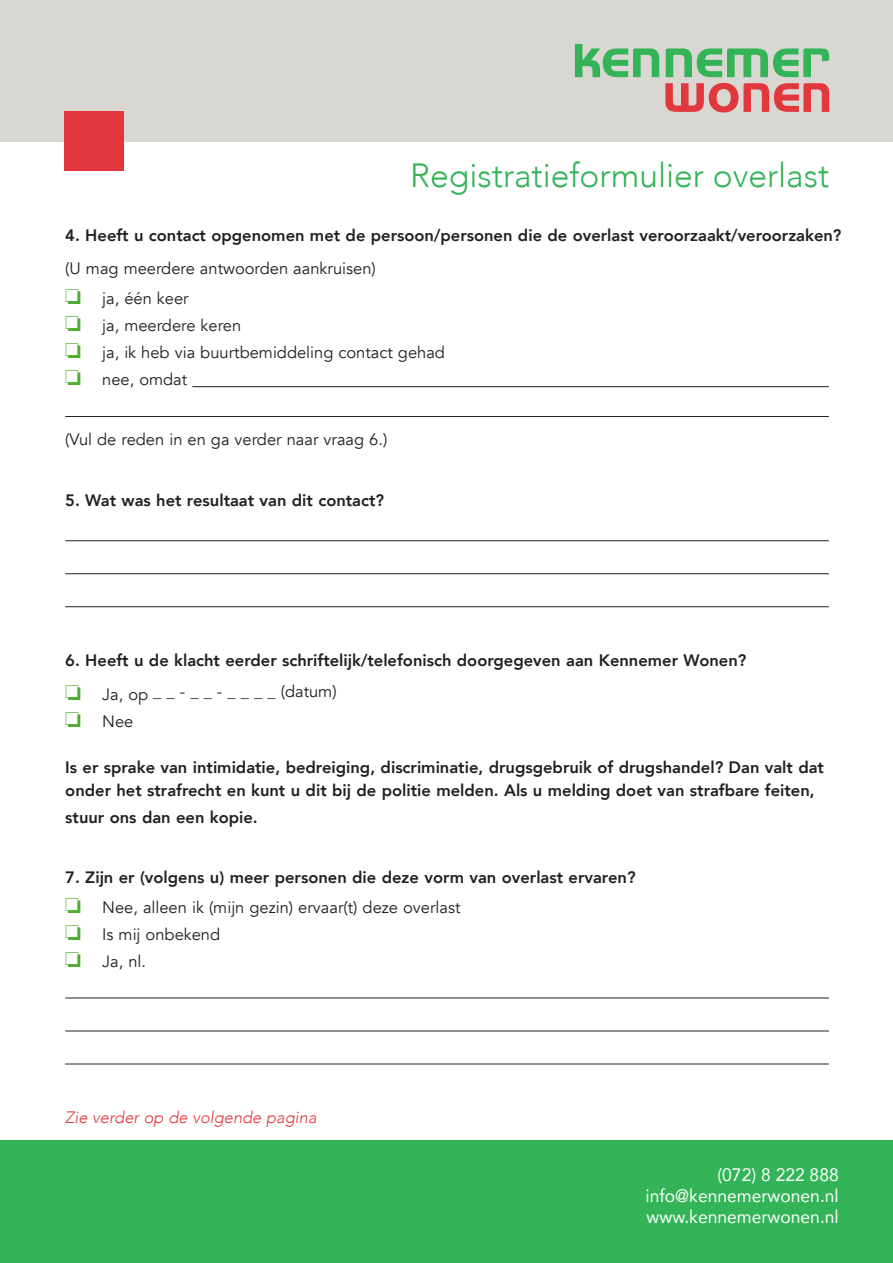
<style>
.page{position:relative;width:893px;height:1263px;background:#fff}
.page>*{position:absolute;margin:0;border:0;box-sizing:border-box;transform-origin:0 0}
.t1{font:300 33.6px "Avenir";color:#32b457}
.t2{font:18px "Avenir";color:#fff}
.Normaal{font:800 16.5px/33px "Avenir";color:#231f20}
.Normaal-2{font:16.5px "Avenir";color:#231f20}
.Normaal-3{font:italic 300 16.5px "Avenir";color:#e1373d}
.s1{font-weight:400}
.s2{color:#4fad2f}
</style>
<div class="page">
<div style="left:0;top:1140px;width:893px;height:123px;background:#32b457"></div>
<div style="left:0;top:0;width:893px;height:141px;background:#d8d7d2"></div>
<div style="left:64px;top:111px;width:59px;height:60px;background:#e1373d"></div>
<svg style="left:575px;top:44px;width:84px;height:33px"></svg>
<svg style="left:666px;top:48px;width:163px;height:29px"></svg>
<svg style="left:665px;top:83px;width:164px;height:29px"></svg>
<hr style="left:192px;top:386px;width:637px;height:1px;background:#231f20">
<hr style="left:65px;top:416px;width:764px;height:1px;background:#231f20">
<hr style="left:65px;top:540px;width:764px;height:1px;background:#231f20">
<hr style="left:65px;top:573px;width:764px;height:1px;background:#231f20">
<hr style="left:65px;top:606px;width:764px;height:1px;background:#231f20">
<hr style="left:65px;top:997px;width:764px;height:1px;background:#231f20">
<hr style="left:65px;top:1030px;width:764px;height:1px;background:#231f20">
<hr style="left:65px;top:1063px;width:764px;height:1px;background:#231f20">
<p class="t1" style="left:410px;top:155px;width:420px">Registratieformulier overlast</p>
<p class="Normaal" style="left:65px;top:219px;width:778px">4. Heeft u contact opgenomen met de persoon/personen die de overlast veroorzaakt/veroorzaken? <span class="s1">(U mag meerdere antwoorden aankruisen)</span></p>
<p class="Normaal-2" style="left:65px;top:289px;width:125px"><span class="s2">❏</span> ja, één keer</p>
<p class="Normaal-2" style="left:65px;top:316px;width:177px"><span class="s2">❏</span> ja, meerdere keren</p>
<p class="Normaal-2" style="left:65px;top:343px;width:381px"><span class="s2">❏</span> ja, ik heb via buurtbemiddeling contact gehad</p>
<p class="Normaal-2" style="left:65px;top:370px;width:124px"><span class="s2">❏</span> nee, omdat</p>
<p class="Normaal-2" style="left:65px;top:430px;width:324px">(Vul de reden in en ga verder naar vraag 6.)</p>
<p class="Normaal" style="left:65px;top:484px;width:320px">5. Wat was het resultaat van dit contact?</p>
<p class="Normaal" style="left:65px;top:643px;width:683px">6. Heeft u de klacht eerder schriftelijk/telefonisch doorgegeven aan Kennemer Wonen?</p>
<p class="Normaal-2" style="left:65px;top:681px;width:273px"><span class="s2">❏</span> Ja, op _ _ - _ _ - _ _ _ _ (datum)</p>
<p class="Normaal-2" style="left:65px;top:711px;width:70px"><span class="s2">❏</span> Nee</p>
<p class="Normaal" style="left:65px;top:756px;width:760px;line-height:22.5px">Is er sprake van intimidatie, bedreiging, discriminatie, drugsgebruik of drugshandel? Dan valt dat onder het strafrecht en kunt u dit bij de politie melden. Als u melding doet van strafbare feiten,</p>
<p class="Normaal" style="left:65px;top:800px;width:194px">stuur ons dan een kopie.</p>
<p class="Normaal" style="left:65px;top:860px;width:572px">7. Zijn er (volgens u) meer personen die deze vorm van overlast ervaren?</p>
<p class="Normaal-2" style="left:65px;top:897px;width:397px"><span class="s2">❏</span> Nee, alleen ik (mijn gezin) ervaar(t) deze overlast</p>
<p class="Normaal-2" style="left:65px;top:924px;width:156px"><span class="s2">❏</span> Is mij onbekend</p>
<p class="Normaal-2" style="left:65px;top:951px;width:82px"><span class="s2">❏</span> Ja, nl.</p>
<p class="Normaal-3" style="left:65px;top:1107px;width:253px">Zie verder op de volgende pagina</p>
<p class="t2" style="left:717px;top:1160px;width:123px">(072) 8 222 888</p>
<p class="t2" style="left:645px;top:1181px;width:195px">info@kennemerwonen.nl</p>
<p class="t2" style="left:647px;top:1202px;width:194px">www.kennemerwonen.nl</p>
</div>
